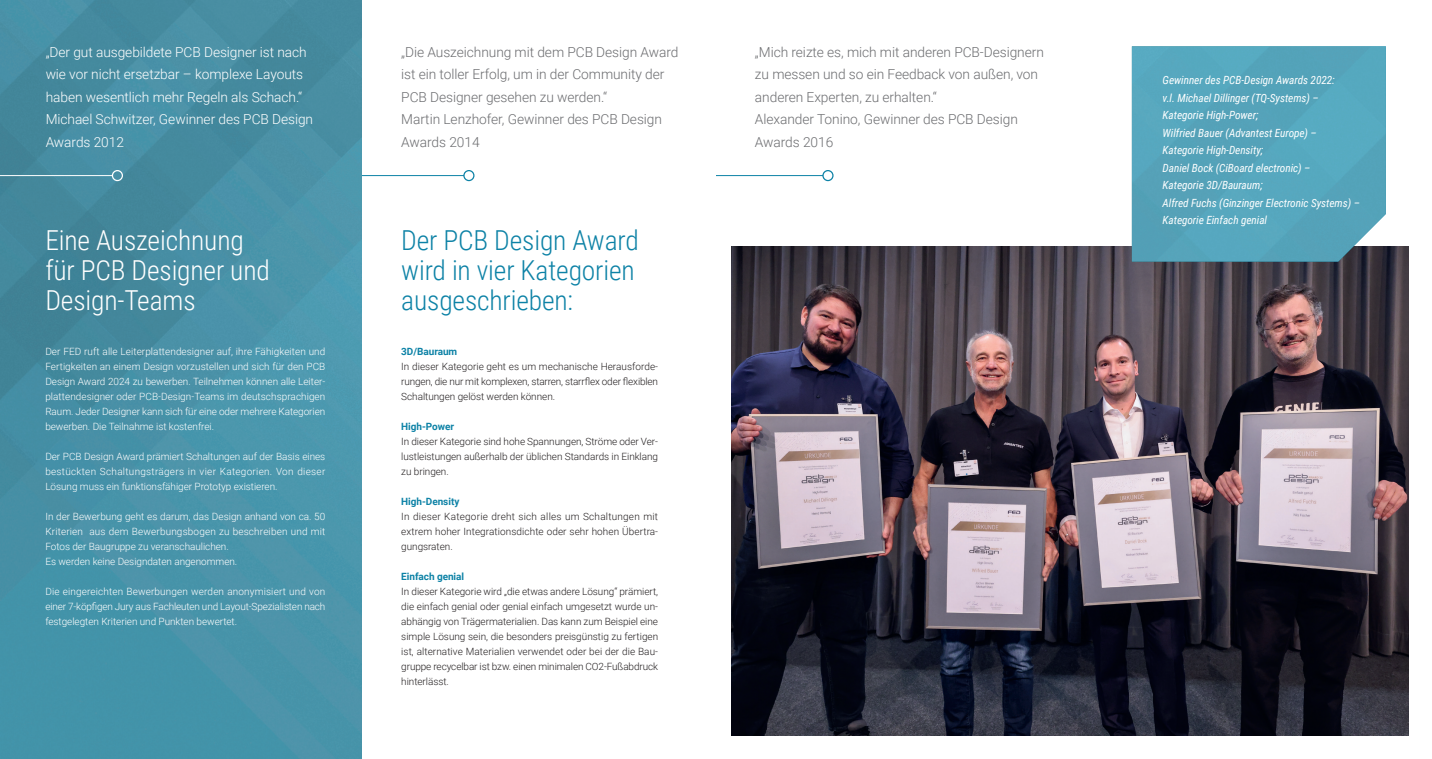
<style>
.page{position:relative;width:1432px;height:759px;background:#fff}
.page>*{position:absolute;margin:0;border:0;box-sizing:border-box;transform-origin:0 0}
.t1{font:300 27.5px/30px "Roboto Condensed";letter-spacing:-.005em;color:#0d82a6}
.t2{font:300 27.5px/30px "Roboto Condensed";letter-spacing:-.005em;color:#fff}
.t3{font:300 13.75px/22.5px "Roboto";letter-spacing:-.005em;color:#6c6d70}
.t4{font:300 13.75px/22.5px "Roboto";letter-spacing:-.005em;color:#fff}
.t5{font:italic 11.25px/17.5px "Roboto Condensed";letter-spacing:-.005em;color:#fff}
.t6{font:300 10px/15px "Roboto";letter-spacing:-.005em;color:#fff;text-align:justify}
.t7{font:300 10px/15px "Roboto";letter-spacing:-.005em;color:#231f20;text-align:justify}
.t8{font:700 10px "Roboto";letter-spacing:-.005em;color:#0d82a6}
</style>
<div class="page">
<img style="left:732px;top:246px;width:676px;height:489px">
<hr style="left:293px;top:175px;width:171px;height:1px;background:#0d82a6">
<div style="left:463px;top:170px;width:11px;height:11px;border:1px solid #0d82a6;border-radius:50%"></div>
<hr style="left:716px;top:175px;width:107px;height:1px;background:#0d82a6">
<div style="left:822px;top:170px;width:11px;height:11px;border:1px solid #0d82a6;border-radius:50%"></div>
<div style="left:1131px;top:46px;width:254px;height:215px;background:#56a6bc"></div>
<img style="left:0;top:0;width:361px;height:758px">
<hr style="left:0;top:175px;width:113px;height:1px;background:#fff">
<div style="left:112px;top:170px;width:11px;height:11px;border:1px solid #fff;border-radius:50%"></div>
<h2 class="t4" style="left:46px;top:40px;width:269px">„Der gut ausgebildete PCB Designer ist nach wie vor nicht ersetzbar – komplexe Layouts haben wesentlich mehr Regeln als Schach.“ Michael Schwitzer, Gewinner des PCB Design Awards 2012</h2>
<h1 class="t2" style="left:45px;top:224px;width:226px">Eine Auszeichnung für PCB Designer und<br>Design-Teams</h1>
<p class="t6" style="left:45px;top:343px;width:281px">Der FED ruft alle Leiterplattendesigner auf, ihre Fähigkeiten und Fertigkeiten an einem Design vorzustellen und sich für den PCB Design Award 2024 zu bewerben. Teilnehmen können alle Leiter&shy;plattendesigner oder PCB‑Design-Teams im deutschsprachigen Raum. Jeder Designer kann sich für eine oder mehrere Kategorien bewerben. Die Teilnahme ist kostenfrei.</p>
<p class="t6" style="left:45px;top:448px;width:281px">Der PCB Design Award prämiert Schaltungen auf der Basis eines bestückten Schaltungsträgers in vier Kategorien. Von dieser Lösung muss ein funktionsfähiger Prototyp existieren.</p>
<p class="t6" style="left:45px;top:508px;width:281px;text-align:left">In der Bewerbung geht es darum, das Design anhand von ca. 50<br>Kriterien aus dem Bewerbungsbogen zu beschreiben und mit Fotos der Baugruppe zu veranschaulichen.<br>Es werden keine Designdaten angenommen.</p>
<p class="t6" style="left:45px;top:583px;width:282px">Die eingereichten Bewerbungen werden anonymisiert und von einer 7-köpfigen Jury aus Fachleuten und Layout-Spezialisten nach festgelegten Kriterien und Punkten bewertet.</p>
<h2 class="t3" style="left:401px;top:40px;width:279px">„Die Auszeichnung mit dem PCB Design Award ist ein toller Erfolg, um in der Community der PCB Designer gesehen zu werden.“<br>Martin Lenzhofer, Gewinner des PCB Design Awards 2014</h2>
<h2 class="t3" style="left:755px;top:40px;width:290px">„Mich reizte es, mich mit anderen PCB-Designern zu messen und so ein Feedback von außen, von anderen Experten, zu erhalten.“<br>Alexander Tonino, Gewinner des PCB Design Awards 2016</h2>
<h1 class="t1" style="left:401px;top:224px;width:239px">Der PCB Design Award wird in vier Kategorien ausgeschrieben:</h1>
<p class="t8" style="left:401px;top:344px;width:57px">3D/Bauraum</p>
<p class="t7" style="left:401px;top:358px;width:258px">In dieser Kategorie geht es um mechanische Herausforde&shy;rungen, die nur mit komplexen, starren, starrflex oder flexiblen Schaltungen gelöst werden können.</p>
<p class="t8" style="left:401px;top:419px;width:54px">High-Power</p>
<p class="t7" style="left:401px;top:433px;width:258px">In dieser Kategorie sind hohe Spannungen, Ströme oder Ver&shy;lustleistungen außerhalb der üblichen Standards in Einklang zu bringen.</p>
<p class="t8" style="left:401px;top:494px;width:60px">High-Density</p>
<p class="t7" style="left:401px;top:508px;width:258px">In dieser Kategorie dreht sich alles um Schaltungen mit extrem hoher Integrationsdichte oder sehr hohen Übertra&shy;gungsraten.</p>
<p class="t8" style="left:401px;top:569px;width:64px">Einfach genial</p>
<p class="t7" style="left:401px;top:583px;width:258px">In dieser Kategorie wird „die etwas andere Lösung“ prämiert, die einfach genial oder genial einfach umgesetzt wurde un&shy;abhängig von Trägermaterialien. Das kann zum Beispiel eine simple Lösung sein, die besonders preisgünstig zu fertigen ist, alternative Materialien verwendet oder bei der die Bau&shy;gruppe recycelbar ist bzw. einen minimalen CO2-Fußabdruck hinterlässt.</p>
<p class="t5" style="left:1162px;top:71px;width:199px">Gewinner des PCB-Design Awards 2022:<br>v.l. Michael Dillinger (TQ-Systems) –<br>Kategorie High-Power;<br>Wilfried Bauer (Advantest Europe) –<br>Kategorie High-Density;<br>Daniel Bock (CiBoard electronic) –<br>Kategorie 3D/Bauraum;<br>Alfred Fuchs (Ginzinger Electronic Systems) –<br>Kategorie Einfach genial</p>
</div>
